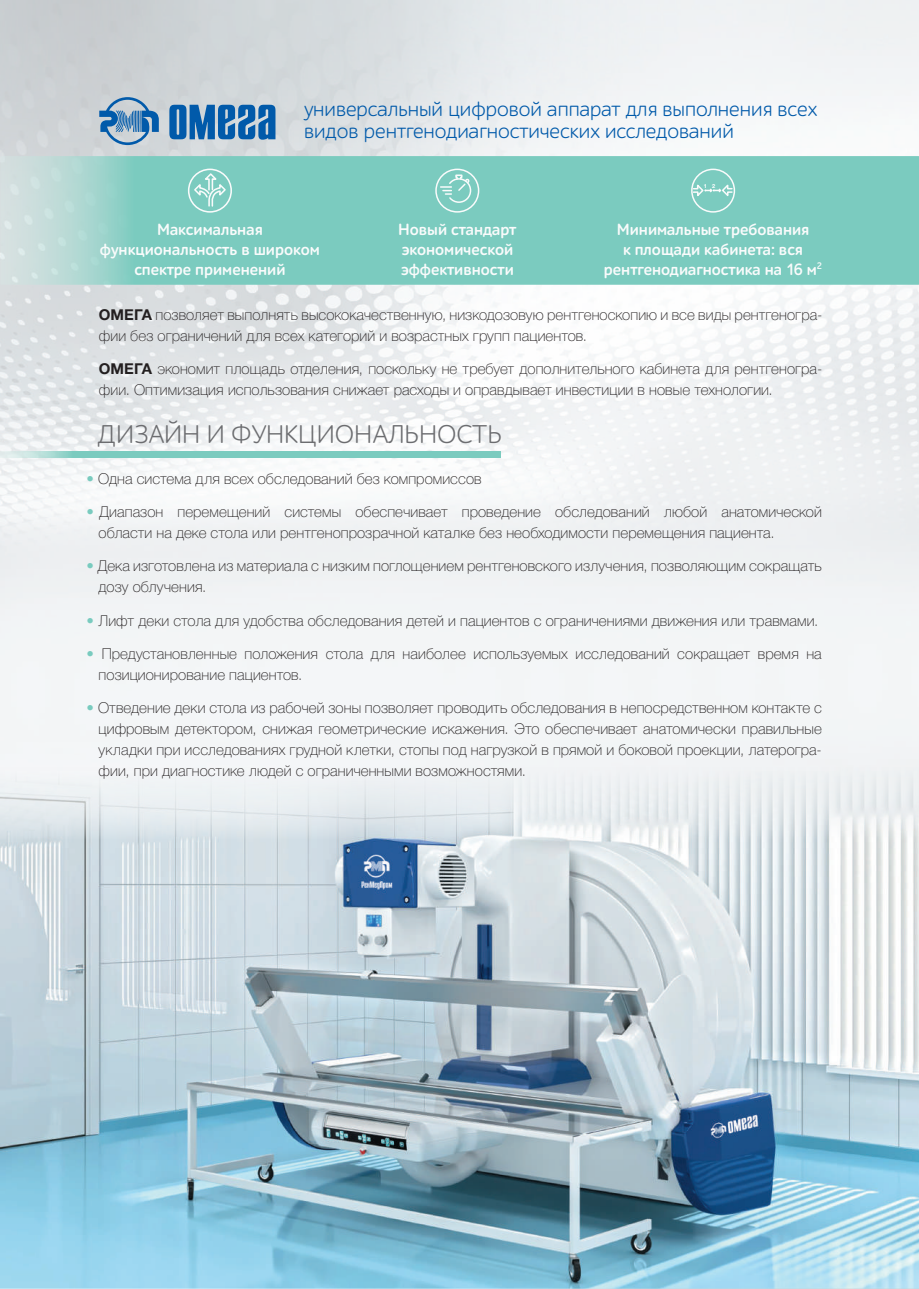
<style>
.page{position:relative;width:919px;height:1289px;background:#fff}
.page>*{position:absolute;margin:0;border:0;box-sizing:border-box;transform-origin:0 0}
.t1{font:25.95px "ALS Schlangesans";color:#6c6d70}
.t2{font:21px/22.5px "ALS Schlangesans";color:#015aaa}
.t3{font:700 16.5px/19.8px "ALS Schlangesans";color:#f9fbfb;text-align:center}
.t4{font:100 15px/21px "Helvetica Neue Cyr";letter-spacing:.005em;color:#231f20}
.t5{font:700 5.7px "Helvetica Neue Cyr";color:#fff}
.s1{font-weight:700}
.s2{color:#79cbbf}
</style>
<div class="page">
<img style="left:0;top:0;width:918px;height:623px">
<svg style="left:169px;top:105px;width:106px;height:35px;background:#3c7db7"></svg>
<svg style="left:0;top:156px;width:918px;height:129px;background:#84cdc2"></svg>
<svg style="left:0;top:451px;width:500px;height:6px;background:#84cec3"></svg>
<img style="left:0;top:623px;width:918px;height:665px">
<svg style="left:99px;top:97px;width:60px;height:48px;background:#82a6c5"></svg>
<div style="left:435px;top:169px;width:44px;height:44px;border:2px solid #f9fbfb;border-radius:50%"></div>
<svg style="left:440px;top:174px;width:32px;height:30px"></svg>
<div style="left:188px;top:169px;width:44px;height:44px;border:2px solid #f9fbfb;border-radius:50%"></div>
<svg style="left:193px;top:172px;width:34px;height:35px"></svg>
<div style="left:691px;top:169px;width:44px;height:44px;border:2px solid #f9fbfb;border-radius:50%"></div>
<svg style="left:692px;top:182px;width:41px;height:17px"></svg>
<h2 class="t2" style="left:304px;top:98px;width:514px">универсальный цифровой аппарат для выполнения всех видов рентгенодиагностических исследований</h2>
<p class="t5" style="left:703px;top:183px;width:13px">1 2</p>
<p class="t3" style="left:100px;top:220px;width:221px">Максимальная функциональность в широком спектре применений</p>
<p class="t3" style="left:398px;top:220px;width:120px;text-align:left">Новый стандарт экономической эффективности</p>
<p class="t3" style="left:604px;top:220px;width:220px">Минимальные требования<br>к площади кабинета: вся рентгенодиагностика на 16 м<sup>2</sup></p>
<p class="t4" style="left:99px;top:304px;width:725px"><span class="s1">ОМЕГА</span> позволяет выполнять высококачественную, низкодозовую рентгеноскопию и все виды рентгеногра&shy;фии без ограничений для всех категорий и возрастных групп пациентов.</p>
<p class="t4" style="left:99px;top:358px;width:724px"><span class="s1">ОМЕГА</span> экономит площадь отделения, поскольку не требует дополнительного кабинета для рентгеногра&shy;фии. Оптимизация использования снижает расходы и оправдывает инвестиции в новые технологии.</p>
<h1 class="t1" style="left:98px;top:420px;width:405px">ДИЗАЙН И ФУНКЦИОНАЛЬНОСТЬ</h1>
<p class="t4" style="left:87px;top:468px;width:396px"><span class="s2">•</span> Одна система для всех обследований без компромиссов</p>
<p class="t4" style="left:99px;top:501px;width:724px;text-indent:-12px"><span class="s2">•</span> Диапазон перемещений системы обеспечивает проведение обследований любой анатомической области на деке стола или рентгенопрозрачной каталке без необходимости перемещения пациента.</p>
<p class="t4" style="left:99px;top:555px;width:724px;text-indent:-12px"><span class="s2">•</span> Дека изготовлена из материала с низким поглощением рентгеновского излучения, позволяющим сокращать дозу облучения.</p>
<p class="t4" style="left:87px;top:609px;width:733px"><span class="s2">•</span> Лифт деки стола для удобства обследования детей и пациентов с ограничениями движения или травмами.</p>
<p class="t4" style="left:99px;top:642px;width:724px;text-indent:-12px"><span class="s2">•</span> Предустановленные положения стола для наиболее используемых исследований сокращает время на позиционирование пациентов.</p>
<p class="t4" style="left:99px;top:696px;width:724px;text-align:justify;text-indent:-12px"><span class="s2">•</span> Отведение деки стола из рабочей зоны позволяет проводить обследования в непосредственном контакте с цифровым детектором, снижая геометрические искажения. Это обеспечивает анатомически правильные укладки при исследованиях грудной клетки, стопы под нагрузкой в прямой и боковой проекции, латерогра&shy;фии, при диагностике людей с ограниченными возможностями.</p>
</div>
